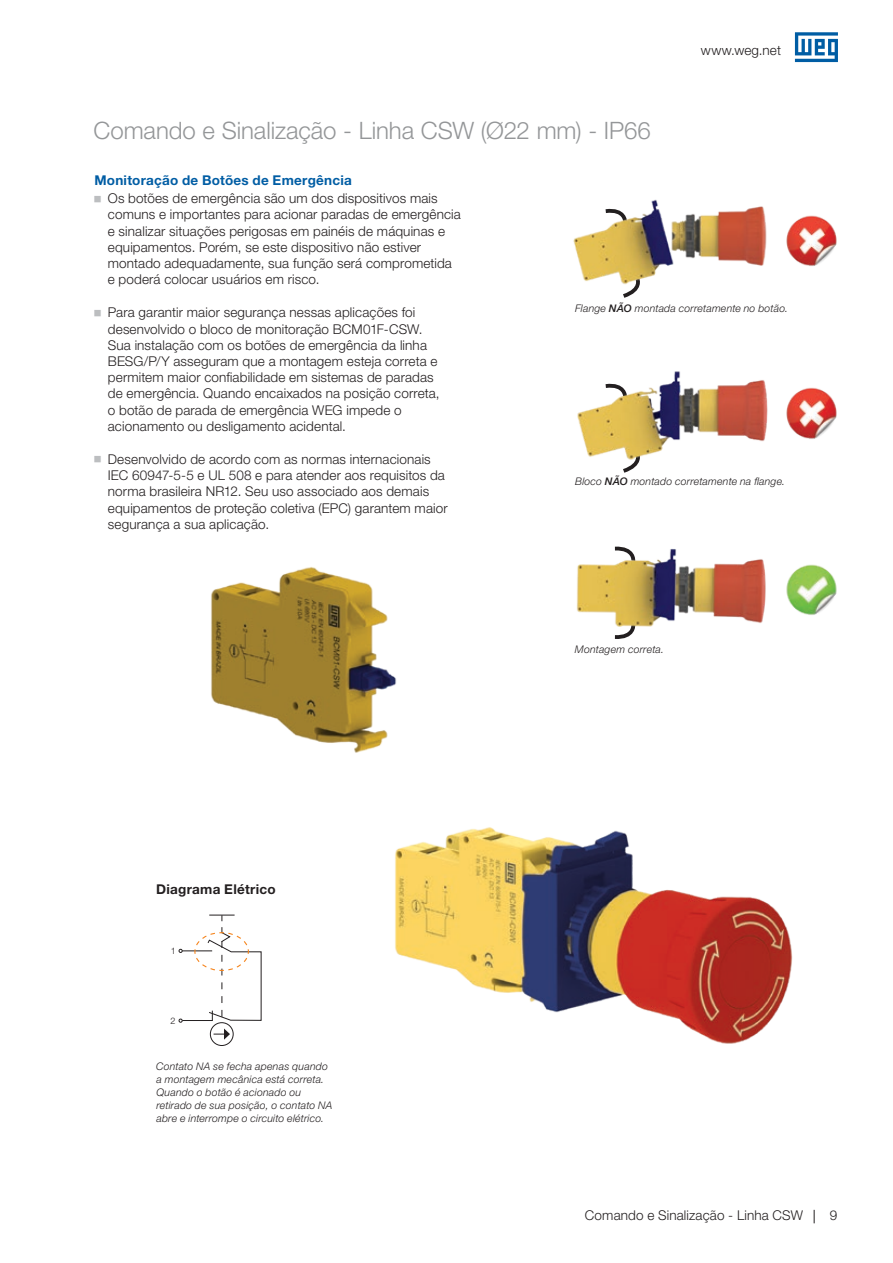
<style>
.page{position:relative;width:893px;height:1263px;background:#fff}
.page>*{position:absolute;margin:0;border:0;box-sizing:border-box;transform-origin:0 0}
.t1{font:300 24px "Helvetica Neue LT Pro";letter-spacing:-.005em;color:#949698}
.t2{font:300 13.5px/16.2px "Helvetica Neue LT Pro";letter-spacing:.01em;color:#231f20}
.t3{font:700 13.5px "Helvetica Neue LT Pro";letter-spacing:.02em;color:#005da4}
.t4{font:700 13.5px "Helvetica Neue LT Pro";letter-spacing:.02em;color:#231f20}
.t5{font:italic 300 10.5px/12.8px "Helvetica Neue LT Pro";letter-spacing:.015em;color:#231f20}
.t6{font:300 9px "Helvetica Neue LT Pro";color:#231f20}
.s1{font-weight:500}
</style>
<div class="page">
<svg style="left:814px;top:1210px;width:1px;height:13px"></svg>
<svg style="left:795px;top:32px;width:43px;height:30px"></svg>
<img style="left:211px;top:567px;width:186px;height:186px">
<img style="left:395px;top:827px;width:398px;height:217px">
<svg style="left:623px;top:462px;width:16px;height:11px"></svg>
<svg style="left:623px;top:288px;width:16px;height:10px"></svg>
<img style="left:573px;top:199px;width:194px;height:89px">
<img style="left:577px;top:371px;width:191px;height:91px">
<img style="left:576px;top:546px;width:190px;height:93px">
<img style="left:786px;top:564px;width:51px;height:51px">
<img style="left:786px;top:387px;width:51px;height:52px">
<img style="left:786px;top:215px;width:51px;height:51px">
<div style="left:210px;top:1022px;width:24px;height:24px;border:1px solid #231f20;border-radius:50%"></div>
<svg style="left:179px;top:915px;width:83px;height:125px"></svg>
<h1 class="t1" style="left:94px;top:116px;width:559px">Comando e Sinalização - Linha CSW (Ø22 mm) - IP66</h1>
<p class="t3" style="left:94px;top:171px;width:259px">Monitoração de Botões de Emergência</p>
<p class="t2" style="left:701px;top:42px;width:82px">www.weg.net</p>
<p class="t2" style="left:108px;top:190px;width:354px">Os botões de emergência são um dos dispositivos mais comuns e importantes para acionar paradas de emergência e sinalizar situações perigosas em painéis de máquinas e equipamentos. Porém, se este dispositivo não estiver montado adequadamente, sua função será comprometida e poderá colocar usuários em risco.</p>
<p class="t2" style="left:108px;top:304px;width:333px">Para garantir maior segurança nessas aplicações foi desenvolvido o bloco de monitoração BCM01F-CSW.<br>Sua instalação com os botões de emergência da linha BESG/P/Y asseguram que a montagem esteja correta e permitem maior confiabilidade em sistemas de paradas de emergência. Quando encaixados na posição correta, o botão de parada de emergência WEG impede o acionamento ou desligamento acidental.</p>
<p class="t2" style="left:108px;top:451px;width:341px">Desenvolvido de acordo com as normas internacionais IEC 60947-5-5 e UL 508 e para atender aos requisitos da norma brasileira NR12. Seu uso associado aos demais equipamentos de proteção coletiva (EPC) garantem maior segurança a sua aplicação.</p>
<p class="t5" style="left:575px;top:301px;width:214px">Flange <span class="s1">NÃO</span> montada corretamente no botão.</p>
<p class="t5" style="left:575px;top:475px;width:211px">Bloco <span class="s1">NÃO</span> montado corretamente na flange.</p>
<p class="t5" style="left:575px;top:642px;width:91px">Montagem correta.</p>
<p class="t4" style="left:156px;top:880px;width:121px">Diagrama Elétrico</p>
<p class="t6" style="left:171px;top:945px;width:7px">1</p>
<p class="t6" style="left:170px;top:1015px;width:7px">2</p>
<p class="t5" style="left:156px;top:1060px;width:178px">Contato NA se fecha apenas quando a montagem mecânica está correta.<br>Quando o botão é acionado ou retirado de sua posição, o contato NA abre e interrompe o circuito elétrico.</p>
<p class="t2" style="left:585px;top:1207px;width:219px">Comando e Sinalização - Linha CSW</p>
<p class="t2" style="left:830px;top:1207px;width:9px">9</p>
</div>
